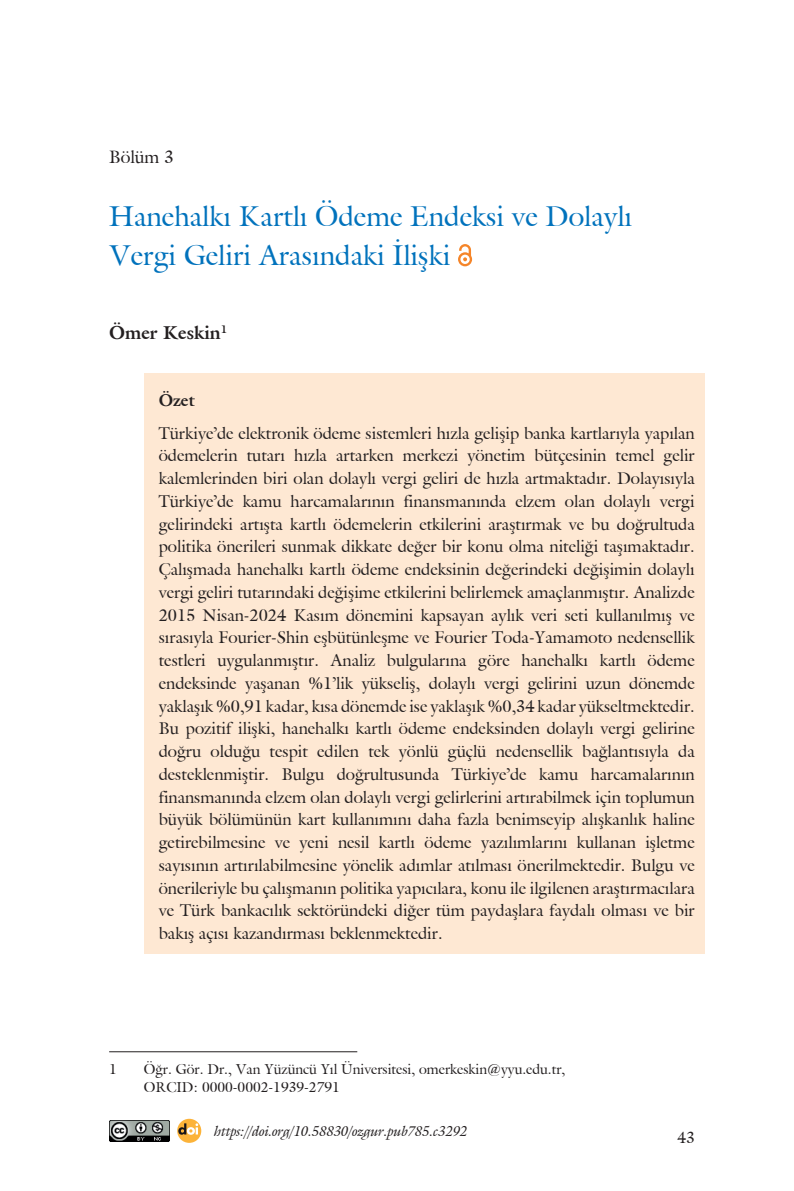
<style>
.page{position:relative;width:794px;height:1191px;background:#fff}
.page>*{position:absolute;margin:0;border:0;box-sizing:border-box;transform-origin:0 0}
.t1{font:28px/38.5px "Galliard IT Cby BT";color:#0072bc}
.t2{font:700 18.38px "Galliard IT Cby BT";color:#231f20}
.t3{font:17.5px "Galliard IT Cby BT";color:#231f20}
.t4{font:16.62px/22.8px "Galliard IT Cby BT";color:#231f20;text-align:justify}
.t5{font:700 16.62px "Galliard IT Cby BT";color:#231f20}
.t6{font:15.75px "Galliard IT Cby BT";color:#231f20}
.t7{font:14px/17.5px "Galliard IT Cby BT";color:#231f20}
.t8{font:italic 14px "Galliard IT Cby BT";color:#231f20}
</style>
<div class="page">
<div style="left:144px;top:373px;width:560px;height:47px;background:#fee8d3"></div>
<div style="left:144px;top:406px;width:560px;height:547px;background:#fee8d3"></div>
<svg style="left:458px;top:244px;width:14px;height:22px"></svg>
<hr style="left:109px;top:1051px;width:248px;height:1px;background:#231f20">
<img style="left:109px;top:1120px;width:60px;height:21px">
<svg style="left:177px;top:1118px;width:24px;height:24px"></svg>
<svg style="left:178px;top:1123px;width:20px;height:11px"></svg>
<p class="t3" style="left:109px;top:145px;width:66px">Bölüm 3</p>
<h1 class="t1" style="left:109px;top:197px;width:524px">Hanehalkı Kartlı Ödeme Endeksi ve Dolaylı<br>Vergi Geliri Arasındaki İlişki</h1>
<p class="t2" style="left:109px;top:320px;width:119px">Ömer Keskin<sup>1</sup></p>
<p class="t5" style="left:159px;top:389px;width:38px">Özet</p>
<p class="t4" style="left:159px;top:421px;width:537px">Türkiye’de elektronik ödeme sistemleri hızla gelişip banka kartlarıyla yapılan ödemelerin tutarı hızla artarken merkezi yönetim bütçesinin temel gelir kalemlerinden biri olan dolaylı vergi geliri de hızla artmaktadır. Dolayısıyla Türkiye’de kamu harcamalarının finansmanında elzem olan dolaylı vergi gelirindeki artışta kartlı ödemelerin etkilerini araştırmak ve bu doğrultuda politika önerileri sunmak dikkate değer bir konu olma niteliği taşımaktadır.<br>Çalışmada hanehalkı kartlı ödeme endeksinin değerindeki değişimin dolaylı vergi geliri tutarındaki değişime etkilerini belirlemek amaçlanmıştır. Analizde 2015 Nisan-2024 Kasım dönemini kapsayan aylık veri seti kullanılmış ve sırasıyla Fourier-Shin eşbütünleşme ve Fourier Toda-Yamamoto nedensellik testleri uygulanmıştır. Analiz bulgularına göre hanehalkı kartlı ödeme endeksinde yaşanan %1’lik yükseliş, dolaylı vergi gelirini uzun dönemde yaklaşık %0,91 kadar, kısa dönemde ise yaklaşık %0,34 kadar yükseltmektedir.<br>Bu pozitif ilişki, hanehalkı kartlı ödeme endeksinden dolaylı vergi gelirine doğru olduğu tespit edilen tek yönlü güçlü nedensellik bağlantısıyla da desteklenmiştir. Bulgu doğrultusunda Türkiye’de kamu harcamalarının finansmanında elzem olan dolaylı vergi gelirlerini artırabilmek için toplumun büyük bölümünün kart kullanımını daha fazla benimseyip alışkanlık haline getirebilmesine ve yeni nesil kartlı ödeme yazılımlarını kullanan işletme sayısının artırılabilmesine yönelik adımlar atılması önerilmektedir. Bulgu ve önerileriyle bu çalışmanın politika yapıcılara, konu ile ilgilenen araştırmacılara ve Türk bankacılık sektöründeki diğer tüm paydaşlara faydalı olması ve bir bakış açısı kazandırması beklenmektedir.</p>
<p class="t7" style="left:109px;top:1060px;width:9px">1</p>
<p class="t7" style="left:144px;top:1060px;width:423px">Öğr. Gör. Dr., Van Yüzüncü Yıl Üniversitesi, omerkeskin@yyu.edu.tr,<br>ORCID: 0000-0002-1939-2791</p>
<p class="t8" style="left:214px;top:1121px;width:255px">https://doi.org/10.58830/ozgur.pub785.c3292</p>
<p class="t6" style="left:677px;top:1127px;width:19px">43</p>
</div>
